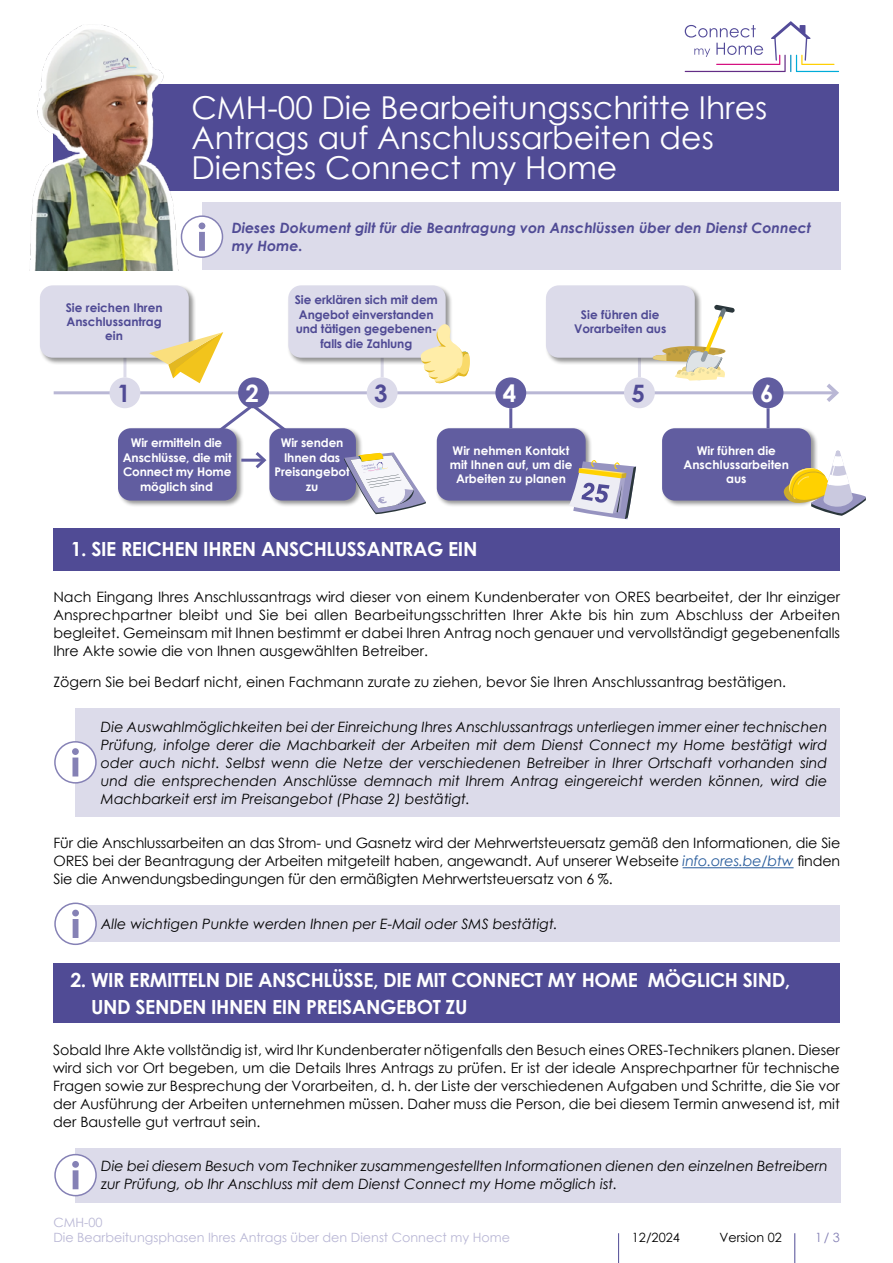
<style>
.page{position:relative;width:893px;height:1263px;background:#fff}
.page>*{position:absolute;margin:0;border:0;box-sizing:border-box;transform-origin:0 0}
.t1{font:31.5px/30px "Century Gothic";color:#fff}
.t2{font:700 24px "Century Gothic";color:#504b95}
.t3{font:700 24px "Century Gothic";color:#fff}
.t4{font:700 19.5px/27px "Century Gothic";letter-spacing:-.02em;color:#fff}
.t5{font:14.25px/18px "Century Gothic";color:#000;text-align:justify}
.t6{font:italic 14.25px/18px "Century Gothic";color:#000;text-align:justify}
.t7{font:italic 700 14.25px/18px "Century Gothic";color:#504b95}
.t8{font:12.75px/14.2px "Century Gothic";color:#b9b7d5}
.t9{font:12.75px "Century Gothic";color:#000}
.t10{font:12.75px "Century Gothic";color:#8581b5}
.t11{font:700 12px/14.4px "Century Gothic";letter-spacing:-.01em;color:#fff;text-align:center}
.t12{font:700 12px/14.4px "Century Gothic";letter-spacing:-.01em;color:#4f4a94;text-align:center}
.s1{font-style:italic;color:#275b9b}
</style>
<div class="page">
<hr style="left:794px;top:1233px;width:1px;height:30px;background:#504b95">
<hr style="left:618px;top:1233px;width:1px;height:30px;background:#504b95">
<svg style="left:685px;top:21px;width:154px;height:51px"></svg>
<hr style="left:54px;top:391px;width:782px;height:3px;background:#b9b7d5">
<svg style="left:823px;top:384px;width:16px;height:18px"></svg>
<div style="left:54px;top:528px;width:786px;height:42px;background:#504b95"></div>
<div style="left:53px;top:84px;width:786px;height:107px;background:#504b95"></div>
<img style="left:29px;top:25px;width:165px;height:245px">
<div style="left:202px;top:203px;width:638px;height:67px;background:#dcdbea"></div>
<div style="left:181px;top:216px;width:41px;height:41px;background:#fff;border-radius:50%"></div>
<div style="left:181px;top:215px;width:42px;height:43px;border:2px solid #8581b5;border-radius:50%"></div>
<svg style="left:199px;top:222px;width:6px;height:29px"></svg>
<div style="left:109px;top:377px;width:31px;height:31px;background:#dcdbea;border-radius:50%"></div>
<div style="left:238px;top:377px;width:31px;height:31px;background:#615da0;border-radius:50%"></div>
<div style="left:367px;top:377px;width:31px;height:31px;background:#dcdbea;border-radius:50%"></div>
<div style="left:495px;top:377px;width:31px;height:31px;background:#615da0;border-radius:50%"></div>
<div style="left:624px;top:377px;width:31px;height:31px;background:#dcdbea;border-radius:50%"></div>
<div style="left:753px;top:377px;width:30px;height:31px;background:#615da0;border-radius:50%"></div>
<div style="left:75px;top:708px;width:765px;height:108px;background:#dcdbea"></div>
<div style="left:55px;top:742px;width:41px;height:41px;background:#fff;border-radius:50%"></div>
<div style="left:54px;top:741px;width:43px;height:43px;border:2px solid #8581b5;border-radius:50%"></div>
<svg style="left:72px;top:748px;width:7px;height:28px"></svg>
<hr style="left:683px;top:867px;width:111px;height:1px;background:#275b9b">
<div style="left:76px;top:906px;width:764px;height:36px;background:#dcdbea"></div>
<div style="left:55px;top:903px;width:41px;height:41px;background:#fff;border-radius:50%"></div>
<div style="left:54px;top:902px;width:43px;height:43px;border:2px solid #8581b5;border-radius:50%"></div>
<svg style="left:72px;top:910px;width:7px;height:28px"></svg>
<div style="left:53px;top:963px;width:787px;height:60px;background:#504b95"></div>
<div style="left:76px;top:1148px;width:765px;height:54px;background:#dcdbea"></div>
<div style="left:55px;top:1154px;width:41px;height:41px;background:#fff;border-radius:50%"></div>
<div style="left:54px;top:1154px;width:43px;height:42px;border:2px solid #8581b5;border-radius:50%"></div>
<svg style="left:72px;top:1161px;width:7px;height:28px"></svg>
<hr style="left:123px;top:357px;width:3px;height:20px;background:#dcdbea">
<hr style="left:509px;top:408px;width:3px;height:20px;background:#615da0">
<hr style="left:767px;top:408px;width:3px;height:20px;background:#615da0">
<hr style="left:381px;top:357px;width:3px;height:20px;background:#dcdbea">
<hr style="left:638px;top:357px;width:3px;height:20px;background:#dcdbea">
<div style="left:39px;top:285px;width:157px;height:80px;background:#000;opacity:.42"></div>
<div style="left:40px;top:285px;width:149px;height:73px;background:#dcdbea;border-radius:13px"></div>
<svg style="left:149px;top:332px;width:74px;height:51px"></svg>
<div style="left:287px;top:285px;width:165px;height:80px;background:#000;opacity:.42"></div>
<div style="left:288px;top:285px;width:158px;height:73px;background:#dcdbea;border-radius:13px"></div>
<svg style="left:420px;top:321px;width:50px;height:63px"></svg>
<div style="left:436px;top:427px;width:157px;height:81px;background:#000;opacity:.42"></div>
<div style="left:437px;top:428px;width:149px;height:72px;background:#615da0;border-radius:13px"></div>
<svg style="left:569px;top:459px;width:67px;height:60px"></svg>
<div style="left:545px;top:285px;width:157px;height:80px;background:#000;opacity:.42"></div>
<div style="left:546px;top:285px;width:149px;height:73px;background:#dcdbea;border-radius:13px"></div>
<svg style="left:652px;top:305px;width:83px;height:76px"></svg>
<div style="left:661px;top:427px;width:157px;height:81px;background:#000;opacity:.42"></div>
<div style="left:662px;top:428px;width:149px;height:72px;background:#615da0;border-radius:13px"></div>
<svg style="left:784px;top:450px;width:82px;height:66px"></svg>
<div style="left:117px;top:427px;width:127px;height:81px;background:#000;opacity:.42"></div>
<div style="left:118px;top:428px;width:119px;height:72px;background:#615da0;border-radius:13px"></div>
<div style="left:269px;top:427px;width:94px;height:81px;background:#000;opacity:.42"></div>
<div style="left:269px;top:428px;width:87px;height:72px;background:#615da0;border-radius:13px"></div>
<svg style="left:344px;top:452px;width:82px;height:62px"></svg>
<svg style="left:216px;top:402px;width:74px;height:33px"></svg>
<hr style="left:241px;top:459px;width:23px;height:3px;background:#615da0">
<svg style="left:252px;top:452px;width:15px;height:17px"></svg>
<h1 class="t1" style="left:191px;top:92px;width:578px">CMH-00 Die Bearbeitungsschritte Ihres<br>Antrags auf Anschlussarbeiten des<br>Dienstes Connect my Home</h1>
<p class="t7" style="left:232px;top:218px;width:581px">Dieses Dokument gilt für die Beantragung von Anschlüssen über den Dienst Connect my Home.</p>
<p class="t12" style="left:66px;top:300px;width:98px">Sie reichen Ihren<br>Anschlussantrag ein</p>
<p class="t12" style="left:295px;top:292px;width:145px">Sie erklären sich mit dem<br>Angebot einverstanden und tätigen gegebenen&shy;falls die Zahlung</p>
<p class="t12" style="left:574px;top:307px;width:94px">Sie führen die<br>Vorarbeiten aus</p>
<h2 class="t2" style="left:117px;top:375px;width:15px">1</h2>
<h2 class="t3" style="left:246px;top:375px;width:15px">2</h2>
<h2 class="t2" style="left:374px;top:375px;width:15px">3</h2>
<h2 class="t3" style="left:503px;top:375px;width:15px">4</h2>
<h2 class="t2" style="left:632px;top:375px;width:15px">5</h2>
<h2 class="t3" style="left:760px;top:375px;width:15px">6</h2>
<p class="t11" style="left:123px;top:435px;width:110px">Wir ermitteln die<br>Anschlüsse, die mit<br>Connect my Home möglich sind</p>
<p class="t11" style="left:275px;top:435px;width:76px">Wir senden<br>Ihnen das<br>Preisangebot zu</p>
<p class="t11" style="left:450px;top:442px;width:124px">Wir nehmen Kontakt mit Ihnen auf, um die<br>Arbeiten zu planen</p>
<h3 class="t4" style="left:71px;top:535px;width:408px">1. SIE REICHEN IHREN ANSCHLUSSANTRAG EIN</h3>
<p class="t11" style="left:683px;top:442px;width:107px">Wir führen die<br>Anschlussarbeiten aus</p>
<p class="t5" style="left:53px;top:588px;width:788px">Nach Eingang Ihres Anschlussantrags wird dieser von einem Kundenberater von ORES bearbeitet, der Ihr einziger Ansprechpartner bleibt und Sie bei allen Bearbeitungsschritten Ihrer Akte bis hin zum Abschluss der Arbeiten begleitet. Gemeinsam mit Ihnen bestimmt er dabei Ihren Antrag noch genauer und vervollständigt gegebenenfalls Ihre Akte sowie die von Ihnen ausgewählten Betreiber.</p>
<p class="t5" style="left:53px;top:673px;width:734px">Zögern Sie bei Bedarf nicht, einen Fachmann zurate zu ziehen, bevor Sie Ihren Anschlussantrag bestätigen.</p>
<p class="t6" style="left:101px;top:717px;width:728px">Die Auswahlmöglichkeiten bei der Einreichung Ihres Anschlussantrags unterliegen immer einer technischen Prüfung, infolge derer die Machbarkeit der Arbeiten mit dem Dienst Connect my Home bestätigt wird oder auch nicht. Selbst wenn die Netze der verschiedenen Betreiber in Ihrer Ortschaft vorhanden sind und die entsprechenden Anschlüsse demnach mit Ihrem Antrag eingereicht werden können, wird die Machbarkeit erst im Preisangebot (Phase 2) bestätigt.</p>
<p class="t5" style="left:54px;top:834px;width:788px">Für die Anschlussarbeiten an das Strom- und Gasnetz wird der Mehrwertsteuersatz gemäß den Informationen, die Sie ORES bei der Beantragung der Arbeiten mitgeteilt haben, angewandt. Auf unserer Webseite <span class="s1">info.ores.be/btw</span> finden Sie die Anwendungsbedingungen für den ermäßigten Mehrwertsteuersatz von 6 %.</p>
<p class="t6" style="left:101px;top:915px;width:458px">Alle wichtigen Punkte werden Ihnen per E-Mail oder SMS bestätigt.</p>
<h3 class="t4" style="left:91px;top:965px;width:701px;text-indent:-21px">2. WIR ERMITTELN DIE ANSCHLÜSSE, DIE MIT CONNECT MY HOME MÖGLICH SIND,<br>UND SENDEN IHNEN EIN PREISANGEBOT ZU</h3>
<p class="t5" style="left:53px;top:1040px;width:788px">Sobald Ihre Akte vollständig ist, wird Ihr Kundenberater nötigenfalls den Besuch eines ORES-Technikers planen. Dieser wird sich vor Ort begeben, um die Details Ihres Antrags zu prüfen. Er ist der ideale Ansprechpartner für technische Fragen sowie zur Besprechung der Vorarbeiten, d. h. der Liste der verschiedenen Aufgaben und Schritte, die Sie vor der Ausführung der Arbeiten unternehmen müssen. Daher muss die Person, die bei diesem Termin anwesend ist, mit der Baustelle gut vertraut sein.</p>
<p class="t6" style="left:101px;top:1157px;width:728px">Die bei diesem Besuch vom Techniker zusammengestellten Informationen dienen den einzelnen Betreibern zur Prüfung, ob Ihr Anschluss mit dem Dienst Connect my Home möglich ist.</p>
<p class="t8" style="left:53px;top:1215px;width:458px">CMH-00<br>Die Bearbeitungsphasen Ihres Antrags über den Dienst Connect my Home</p>
<p class="t9" style="left:632px;top:1228px;width:49px">12/2024</p>
<p class="t9" style="left:719px;top:1228px;width:64px">Version 02</p>
<p class="t10" style="left:815px;top:1228px;width:26px">1/ 3</p>
</div>
